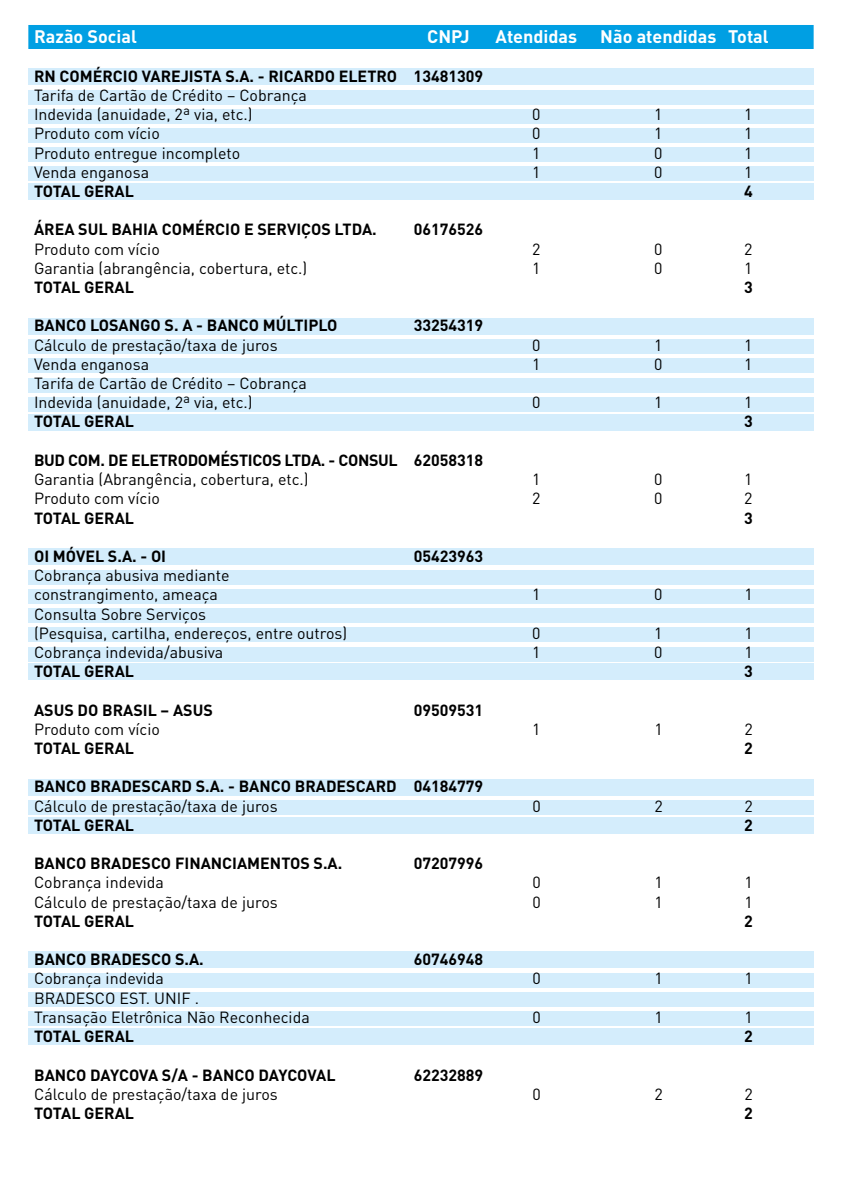
<style>
.page{position:relative;width:842px;height:1191px;background:#fff}
.page>*{position:absolute;margin:0;border:0;box-sizing:border-box;transform-origin:0 0}
.t1{font:700 18px "DIN";color:#fff}
.t2{font:16px/19.2px "DIN";color:#000}
.t3{font:700 16px "DIN";color:#000}
.t4{font:700 16px "DIN";letter-spacing:-.02em;color:#000}
</style>
<div class="page">
<div style="left:28px;top:25px;width:786px;height:24px;background:#009fe3"></div>
<div style="left:28px;top:68px;width:786px;height:16px;background:#d4edfc"></div>
<div style="left:28px;top:90px;width:786px;height:14px;background:#d4edfc"></div>
<div style="left:28px;top:109px;width:786px;height:15px;background:#d4edfc"></div>
<div style="left:28px;top:128px;width:786px;height:15px;background:#d4edfc"></div>
<div style="left:28px;top:147px;width:786px;height:15px;background:#d4edfc"></div>
<div style="left:28px;top:166px;width:786px;height:15px;background:#d4edfc"></div>
<div style="left:28px;top:184px;width:786px;height:16px;background:#d4edfc"></div>
<div style="left:28px;top:318px;width:786px;height:16px;background:#d4edfc"></div>
<div style="left:28px;top:339px;width:786px;height:15px;background:#d4edfc"></div>
<div style="left:28px;top:358px;width:786px;height:15px;background:#d4edfc"></div>
<div style="left:28px;top:378px;width:786px;height:14px;background:#d4edfc"></div>
<div style="left:28px;top:397px;width:786px;height:15px;background:#d4edfc"></div>
<div style="left:28px;top:414px;width:786px;height:16px;background:#d4edfc"></div>
<div style="left:28px;top:548px;width:786px;height:16px;background:#d4edfc"></div>
<div style="left:28px;top:570px;width:786px;height:14px;background:#d4edfc"></div>
<div style="left:28px;top:589px;width:786px;height:15px;background:#d4edfc"></div>
<div style="left:28px;top:608px;width:786px;height:15px;background:#d4edfc"></div>
<div style="left:28px;top:627px;width:786px;height:15px;background:#d4edfc"></div>
<div style="left:28px;top:646px;width:786px;height:15px;background:#d4edfc"></div>
<div style="left:28px;top:664px;width:786px;height:16px;background:#d4edfc"></div>
<div style="left:28px;top:779px;width:786px;height:16px;background:#d4edfc"></div>
<div style="left:28px;top:800px;width:786px;height:15px;background:#d4edfc"></div>
<div style="left:28px;top:817px;width:786px;height:16px;background:#d4edfc"></div>
<div style="left:28px;top:952px;width:786px;height:16px;background:#d4edfc"></div>
<div style="left:28px;top:973px;width:786px;height:15px;background:#d4edfc"></div>
<div style="left:28px;top:992px;width:786px;height:15px;background:#d4edfc"></div>
<div style="left:28px;top:1011px;width:786px;height:15px;background:#d4edfc"></div>
<div style="left:28px;top:1028px;width:786px;height:16px;background:#d4edfc"></div>
<p class="t1" style="left:34px;top:25px;width:105px">Razão Social</p>
<p class="t1" style="left:427px;top:25px;width:44px">CNPJ</p>
<p class="t1" style="left:495px;top:25px;width:83px">Atendidas</p>
<p class="t1" style="left:600px;top:25px;width:170px">Não atendidas Total</p>
<p class="t3" style="left:34px;top:65px;width:451px">RN COMÉRCIO VAREJISTA S.A. - RICARDO ELETRO 13481309</p>
<p class="t2" style="left:34px;top:85px;width:274px">Tarifa de Cartão de Crédito – Cobrança<br>Indevida (anuidade, 2ª via, etc.)</p>
<p class="t2" style="left:532px;top:104px;width:10px">0</p>
<p class="t2" style="left:654px;top:104px;width:10px">1</p>
<p class="t2" style="left:744px;top:104px;width:10px">1</p>
<p class="t2" style="left:34px;top:124px;width:127px">Produto com vício</p>
<p class="t2" style="left:532px;top:124px;width:10px">0</p>
<p class="t2" style="left:654px;top:124px;width:10px">1</p>
<p class="t2" style="left:744px;top:124px;width:10px">1</p>
<p class="t2" style="left:34px;top:143px;width:208px">Produto entregue incompleto</p>
<p class="t2" style="left:532px;top:143px;width:10px">1</p>
<p class="t2" style="left:654px;top:143px;width:10px">0</p>
<p class="t2" style="left:744px;top:143px;width:10px">1</p>
<p class="t2" style="left:34px;top:162px;width:117px">Venda enganosa</p>
<p class="t2" style="left:532px;top:162px;width:10px">1</p>
<p class="t2" style="left:654px;top:162px;width:10px">0</p>
<p class="t2" style="left:744px;top:162px;width:10px">1</p>
<p class="t3" style="left:34px;top:181px;width:102px">TOTAL GERAL</p>
<p class="t3" style="left:744px;top:181px;width:10px">4</p>
<p class="t3" style="left:34px;top:219px;width:344px">ÁREA SUL BAHIA COMÉRCIO E SERVIÇOS LTDA.</p>
<p class="t3" style="left:414px;top:219px;width:71px">06176526</p>
<p class="t2" style="left:34px;top:239px;width:127px">Produto com vício</p>
<p class="t2" style="left:532px;top:239px;width:10px">2</p>
<p class="t2" style="left:654px;top:239px;width:10px">0</p>
<p class="t2" style="left:744px;top:239px;width:10px">2</p>
<p class="t2" style="left:34px;top:258px;width:275px">Garantia (abrangência, cobertura, etc.)</p>
<p class="t2" style="left:532px;top:258px;width:10px">1</p>
<p class="t2" style="left:654px;top:258px;width:10px">0</p>
<p class="t2" style="left:744px;top:258px;width:10px">1</p>
<p class="t3" style="left:34px;top:277px;width:102px">TOTAL GERAL</p>
<p class="t3" style="left:744px;top:277px;width:10px">3</p>
<p class="t3" style="left:34px;top:315px;width:305px">BANCO LOSANGO S. A - BANCO MÚLTIPLO</p>
<p class="t3" style="left:414px;top:315px;width:71px">33254319</p>
<p class="t2" style="left:34px;top:335px;width:245px">Cálculo de prestação/taxa de juros</p>
<p class="t2" style="left:532px;top:335px;width:10px">0</p>
<p class="t2" style="left:654px;top:335px;width:10px">1</p>
<p class="t2" style="left:744px;top:335px;width:10px">1</p>
<p class="t2" style="left:34px;top:354px;width:117px">Venda enganosa</p>
<p class="t2" style="left:532px;top:354px;width:10px">1</p>
<p class="t2" style="left:654px;top:354px;width:10px">0</p>
<p class="t2" style="left:744px;top:354px;width:10px">1</p>
<p class="t2" style="left:34px;top:373px;width:274px">Tarifa de Cartão de Crédito – Cobrança<br>Indevida (anuidade, 2ª via, etc.)</p>
<p class="t2" style="left:532px;top:392px;width:10px">0</p>
<p class="t2" style="left:654px;top:392px;width:10px">1</p>
<p class="t2" style="left:744px;top:392px;width:10px">1</p>
<p class="t3" style="left:34px;top:411px;width:102px">TOTAL GERAL</p>
<p class="t3" style="left:744px;top:411px;width:10px">3</p>
<p class="t4" style="left:34px;top:449px;width:451px">BUD COM. DE ELETRODOMÉSTICOS LTDA. - CONSUL 62058318</p>
<p class="t2" style="left:34px;top:469px;width:276px">Garantia (Abrangência, cobertura, etc.)</p>
<p class="t2" style="left:532px;top:469px;width:10px">1</p>
<p class="t2" style="left:654px;top:469px;width:10px">0</p>
<p class="t2" style="left:744px;top:469px;width:10px">1</p>
<p class="t2" style="left:34px;top:488px;width:127px">Produto com vício</p>
<p class="t2" style="left:532px;top:488px;width:10px">2</p>
<p class="t2" style="left:654px;top:488px;width:10px">0</p>
<p class="t2" style="left:744px;top:488px;width:10px">2</p>
<p class="t3" style="left:34px;top:507px;width:102px">TOTAL GERAL</p>
<p class="t3" style="left:744px;top:507px;width:10px">3</p>
<p class="t3" style="left:34px;top:545px;width:134px">OI MÓVEL S.A. - OI</p>
<p class="t3" style="left:414px;top:545px;width:71px">05423963</p>
<p class="t2" style="left:34px;top:565px;width:197px">Cobrança abusiva mediante constrangimento, ameaça</p>
<p class="t2" style="left:532px;top:584px;width:10px">1</p>
<p class="t2" style="left:654px;top:584px;width:10px">0</p>
<p class="t2" style="left:744px;top:584px;width:10px">1</p>
<p class="t2" style="left:34px;top:604px;width:315px">Consulta Sobre Serviços<br>(Pesquisa, cartilha, endereços, entre outros)</p>
<p class="t2" style="left:532px;top:623px;width:10px">0</p>
<p class="t2" style="left:654px;top:623px;width:10px">1</p>
<p class="t2" style="left:744px;top:623px;width:10px">1</p>
<p class="t2" style="left:34px;top:642px;width:191px">Cobrança indevida/abusiva</p>
<p class="t2" style="left:532px;top:642px;width:10px">1</p>
<p class="t2" style="left:654px;top:642px;width:10px">0</p>
<p class="t2" style="left:744px;top:642px;width:10px">1</p>
<p class="t3" style="left:34px;top:661px;width:102px">TOTAL GERAL</p>
<p class="t3" style="left:744px;top:661px;width:10px">3</p>
<p class="t3" style="left:34px;top:699px;width:180px">ASUS DO BRASIL – ASUS</p>
<p class="t3" style="left:414px;top:699px;width:71px">09509531</p>
<p class="t2" style="left:34px;top:719px;width:127px">Produto com vício</p>
<p class="t2" style="left:532px;top:719px;width:10px">1</p>
<p class="t2" style="left:654px;top:719px;width:10px">1</p>
<p class="t2" style="left:744px;top:719px;width:10px">2</p>
<p class="t3" style="left:34px;top:737px;width:102px">TOTAL GERAL</p>
<p class="t3" style="left:744px;top:737px;width:10px">2</p>
<p class="t3" style="left:34px;top:776px;width:451px">BANCO BRADESCARD S.A. - BANCO BRADESCARD 04184779</p>
<p class="t2" style="left:34px;top:796px;width:245px">Cálculo de prestação/taxa de juros</p>
<p class="t2" style="left:532px;top:796px;width:10px">0</p>
<p class="t2" style="left:654px;top:796px;width:10px">2</p>
<p class="t2" style="left:744px;top:796px;width:10px">2</p>
<p class="t3" style="left:34px;top:814px;width:102px">TOTAL GERAL</p>
<p class="t3" style="left:744px;top:814px;width:10px">2</p>
<p class="t3" style="left:34px;top:853px;width:310px">BANCO BRADESCO FINANCIAMENTOS S.A.</p>
<p class="t3" style="left:414px;top:853px;width:71px">07207996</p>
<p class="t2" style="left:34px;top:872px;width:131px">Cobrança indevida</p>
<p class="t2" style="left:532px;top:872px;width:10px">0</p>
<p class="t2" style="left:654px;top:872px;width:10px">1</p>
<p class="t2" style="left:744px;top:872px;width:10px">1</p>
<p class="t2" style="left:34px;top:892px;width:245px">Cálculo de prestação/taxa de juros</p>
<p class="t2" style="left:532px;top:892px;width:10px">0</p>
<p class="t2" style="left:654px;top:892px;width:10px">1</p>
<p class="t2" style="left:744px;top:892px;width:10px">1</p>
<p class="t3" style="left:34px;top:910px;width:102px">TOTAL GERAL</p>
<p class="t3" style="left:744px;top:910px;width:10px">2</p>
<p class="t3" style="left:34px;top:949px;width:171px">BANCO BRADESCO S.A.</p>
<p class="t3" style="left:414px;top:949px;width:71px">60746948</p>
<p class="t2" style="left:34px;top:968px;width:131px">Cobrança indevida</p>
<p class="t2" style="left:532px;top:968px;width:10px">0</p>
<p class="t2" style="left:654px;top:968px;width:10px">1</p>
<p class="t2" style="left:744px;top:968px;width:10px">1</p>
<p class="t2" style="left:34px;top:988px;width:277px">BRADESCO EST. UNIF .<br>Transação Eletrônica Não Reconhecida</p>
<p class="t2" style="left:532px;top:1007px;width:10px">0</p>
<p class="t2" style="left:654px;top:1007px;width:10px">1</p>
<p class="t2" style="left:744px;top:1007px;width:10px">1</p>
<p class="t3" style="left:34px;top:1025px;width:102px">TOTAL GERAL</p>
<p class="t3" style="left:744px;top:1025px;width:10px">2</p>
<p class="t3" style="left:34px;top:1064px;width:303px">BANCO DAYCOVA S/A - BANCO DAYCOVAL</p>
<p class="t3" style="left:414px;top:1064px;width:71px">62232889</p>
<p class="t2" style="left:34px;top:1084px;width:245px">Cálculo de prestação/taxa de juros</p>
<p class="t2" style="left:532px;top:1084px;width:10px">0</p>
<p class="t2" style="left:654px;top:1084px;width:10px">2</p>
<p class="t2" style="left:744px;top:1084px;width:10px">2</p>
<p class="t3" style="left:34px;top:1102px;width:102px">TOTAL GERAL</p>
<p class="t3" style="left:744px;top:1102px;width:10px">2</p>
</div>
